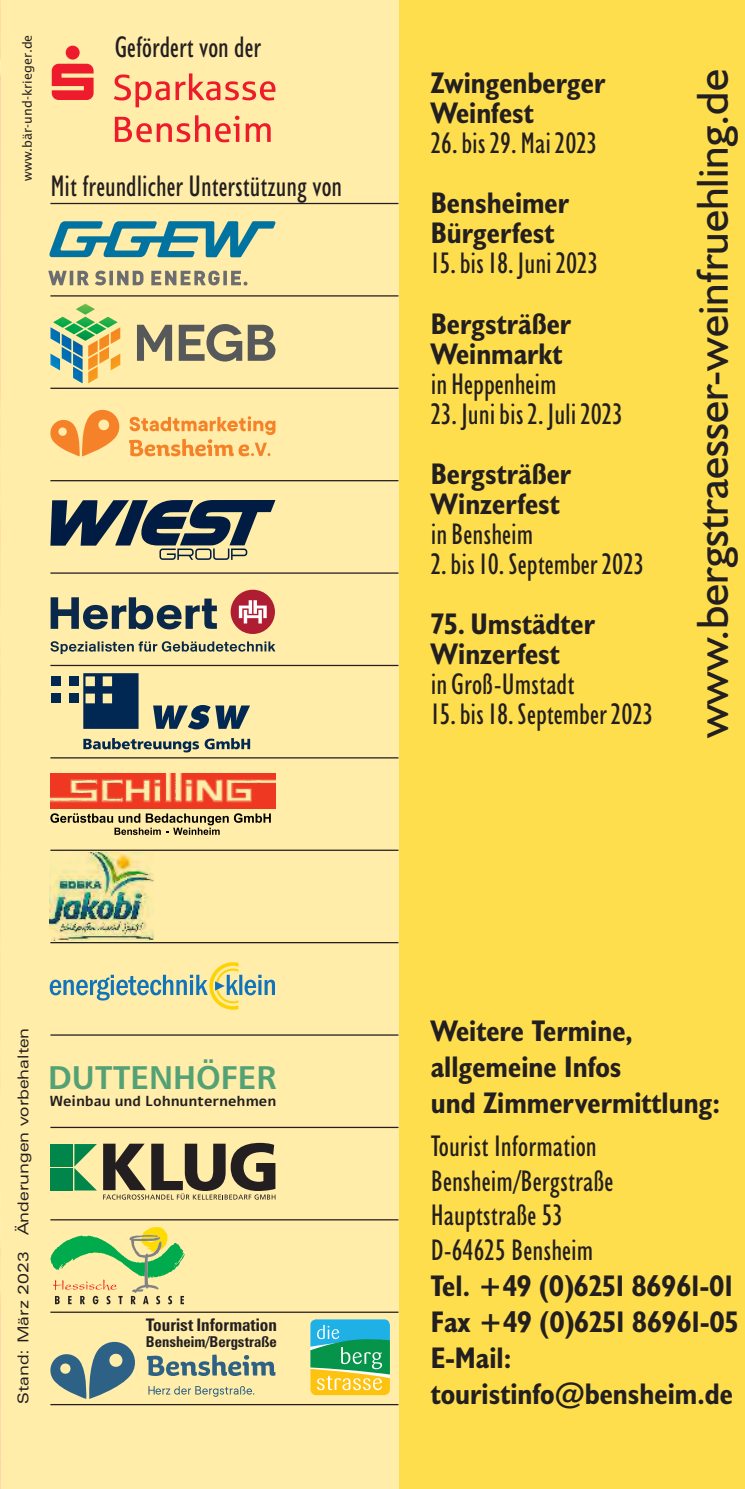
<style>
.page{position:relative;width:745px;height:1489px;background:#fff}
.page>*{position:absolute;margin:0;border:0;box-sizing:border-box;transform-origin:0 0}
.t1{font:45px "Humanist 521 BT";color:#231f20}
.t2{font:32.75px "Humanist 777 BT Bold B";color:#53a174}
.t3{font:condensed 30px/34.5px "Humanist 521 BT";color:#231f20}
.t4{font:700 condensed 30px/36px "Humanist 521 BT";color:#231f20}
.t5{font:700 condensed 17.25px "Zurich BT";color:#231f20}
.t6{font:expanded 15px "Zurich BT";color:#231f20}
.t7{font:700 condensed 15px "Zurich BT";color:#231f20}
.t8{font:700 14.5px "Alef";color:#231f20}
.t9{font:12.5px "Lucida Sans";color:#231f20}
</style>
<div class="page">
<div style="left:0;top:0;width:744px;height:1488px;background:#ffde4e"></div>
<div style="left:0;top:0;width:398px;height:1488px;background:#ffeda9"></div>
<hr style="left:50px;top:203px;width:348px;height:1px;background:#231f20">
<svg style="left:50px;top:294px;width:349px;height:3px"></svg>
<svg style="left:50px;top:387px;width:349px;height:2px"></svg>
<svg style="left:50px;top:479px;width:349px;height:3px"></svg>
<svg style="left:50px;top:571px;width:349px;height:3px"></svg>
<svg style="left:50px;top:664px;width:349px;height:2px"></svg>
<svg style="left:50px;top:849px;width:349px;height:2px"></svg>
<svg style="left:50px;top:941px;width:349px;height:2px"></svg>
<svg style="left:50px;top:1033px;width:349px;height:3px"></svg>
<svg style="left:50px;top:1126px;width:349px;height:2px"></svg>
<svg style="left:50px;top:1218px;width:349px;height:2px"></svg>
<svg style="left:50px;top:1310px;width:349px;height:3px"></svg>
<hr style="left:50px;top:1403px;width:348px;height:1px;background:#231f20">
<svg style="left:115px;top:115px;width:124px;height:27px"></svg>
<svg style="left:245px;top:123px;width:25px;height:19px"></svg>
<svg style="left:114px;top:74px;width:55px;height:33px"></svg>
<svg style="left:175px;top:73px;width:100px;height:27px"></svg>
<svg style="left:52px;top:46px;width:41px;height:54px"></svg>
<svg style="left:49px;top:221px;width:226px;height:36px"></svg>
<svg style="left:48px;top:270px;width:199px;height:15px"></svg>
<svg style="left:179px;top:324px;width:96px;height:37px"></svg>
<svg style="left:137px;top:325px;width:35px;height:36px"></svg>
<img style="left:50px;top:327px;width:33px;height:56px">
<img style="left:88px;top:327px;width:32px;height:56px">
<img style="left:53px;top:303px;width:65px;height:38px">
<svg style="left:50px;top:641px;width:225px;height:13px"></svg>
<svg style="left:51px;top:597px;width:166px;height:32px"></svg>
<div style="left:230px;top:589px;width:45px;height:45px;background:#ae1d31;border-radius:50%"></div>
<svg style="left:239px;top:600px;width:27px;height:23px"></svg>
<svg style="left:147px;top:1354px;width:128px;height:21px"></svg>
<svg style="left:50px;top:1341px;width:85px;height:57px"></svg>
<svg style="left:148px;top:1386px;width:106px;height:10px"></svg>
<img style="left:50px;top:852px;width:104px;height:88px">
<svg style="left:153px;top:705px;width:97px;height:24px"></svg>
<div style="left:69px;top:676px;width:9px;height:10px;background:#002853"></div>
<div style="left:52px;top:676px;width:9px;height:10px;background:#002853"></div>
<div style="left:52px;top:693px;width:9px;height:10px;background:#002853"></div>
<div style="left:69px;top:693px;width:9px;height:10px;background:#002853"></div>
<svg style="left:83px;top:673px;width:55px;height:55px;background:#21415e"></svg>
<svg style="left:50px;top:738px;width:349px;height:21px"></svg>
<svg style="left:234px;top:813px;width:37px;height:9px"></svg>
<svg style="left:50px;top:813px;width:178px;height:22px"></svg>
<img style="left:50px;top:773px;width:225px;height:36px">
<svg style="left:50px;top:410px;width:70px;height:46px"></svg>
<svg style="left:129px;top:416px;width:146px;height:40px"></svg>
<svg style="left:310px;top:1319px;width:79px;height:75px;background:#6bb580"></svg>
<svg style="left:50px;top:1227px;width:135px;height:77px"></svg>
<svg style="left:50px;top:500px;width:225px;height:60px"></svg>
<img style="left:0;top:0;width:1px;height:1488px">
<svg style="left:50px;top:962px;width:225px;height:47px"></svg>
<div style="left:50px;top:1143px;width:23px;height:23px;background:#00854a"></div>
<div style="left:50px;top:1167px;width:23px;height:23px;background:#00854a"></div>
<svg style="left:74px;top:1144px;width:23px;height:46px"></svg>
<svg style="left:103px;top:1142px;width:172px;height:57px"></svg>
<p class="t9" style="left:22px;top:180px;width:147px;rotate:-90deg">www.bär-und-krieger.de</p>
<p class="t3" style="left:115px;top:32px;width:148px">Gefördert von der</p>
<p class="t3" style="left:50px;top:171px;width:293px">Mit freundlicher Unterstützung von</p>
<p class="t4" style="left:430px;top:68px;width:176px">Zwingenberger</p>
<p class="t4" style="left:430px;top:98px;width:105px">Weinfest</p>
<p class="t3" style="left:430px;top:128px;width:168px">26. bis 29. Mai 2023</p>
<p class="t4" style="left:430px;top:188px;width:140px">Bensheimer</p>
<p class="t4" style="left:430px;top:218px;width:125px">Bürgerfest</p>
<p class="t3" style="left:430px;top:248px;width:169px">15. bis 18. Juni 2023</p>
<p class="t4" style="left:430px;top:308px;width:142px">Bergsträßer</p>
<p class="t4" style="left:430px;top:338px;width:133px">Weinmarkt</p>
<p class="t3" style="left:430px;top:368px;width:127px">in Heppenheim</p>
<p class="t3" style="left:430px;top:398px;width:193px">23. Juni bis 2. Juli 2023</p>
<p class="t4" style="left:430px;top:458px;width:142px">Bergsträßer</p>
<p class="t4" style="left:430px;top:488px;width:131px">Winzerfest</p>
<p class="t3" style="left:430px;top:518px;width:104px">in Bensheim</p>
<p class="t3" style="left:430px;top:548px;width:215px">2. bis 10. September 2023</p>
<p class="t4" style="left:430px;top:608px;width:166px">75. Umstädter</p>
<p class="t4" style="left:430px;top:638px;width:131px">Winzerfest</p>
<p class="t3" style="left:430px;top:668px;width:145px">in Groß-Umstadt</p>
<p class="t3" style="left:430px;top:698px;width:224px">15. bis 18. September 2023</p>
<h1 class="t1" style="left:693px;top:738px;width:670px;rotate:-90deg">www.bergstraesser-weinfruehling.de</h1>
<p class="t6" style="left:17px;top:1403px;width:378px;rotate:-90deg">Stand: März 2023 Änderungen vorbehalten</p>
<p class="t2" style="left:48px;top:1063px;width:230px">DUTTENHÖFER</p>
<p class="t8" style="left:50px;top:1094px;width:228px">Weinbau und Lohnunternehmen</p>
<p class="t5" style="left:146px;top:1317px;width:132px">Tourist Information</p>
<p class="t7" style="left:146px;top:1335px;width:132px">Bensheim/Bergstraße</p>
<p class="t4" style="left:430px;top:1015px;width:290px">Weitere Termine, allgemeine Infos<br>und Zimmervermittlung:</p>
<p class="t3" style="left:430px;top:1130px;width:184px">Tourist Information<br>Bensheim/Bergstraße<br>Hauptstraße 53<br>D-64625 Bensheim</p>
<p class="t4" style="left:430px;top:1269px;width:309px">Tel. +49 (0)6251 86961-01<br>Fax +49 (0)6251 86961-05<br>E-Mail:</p>
<p class="t4" style="left:430px;top:1377px;width:303px">touristinfo@bensheim.de</p>
</div>
